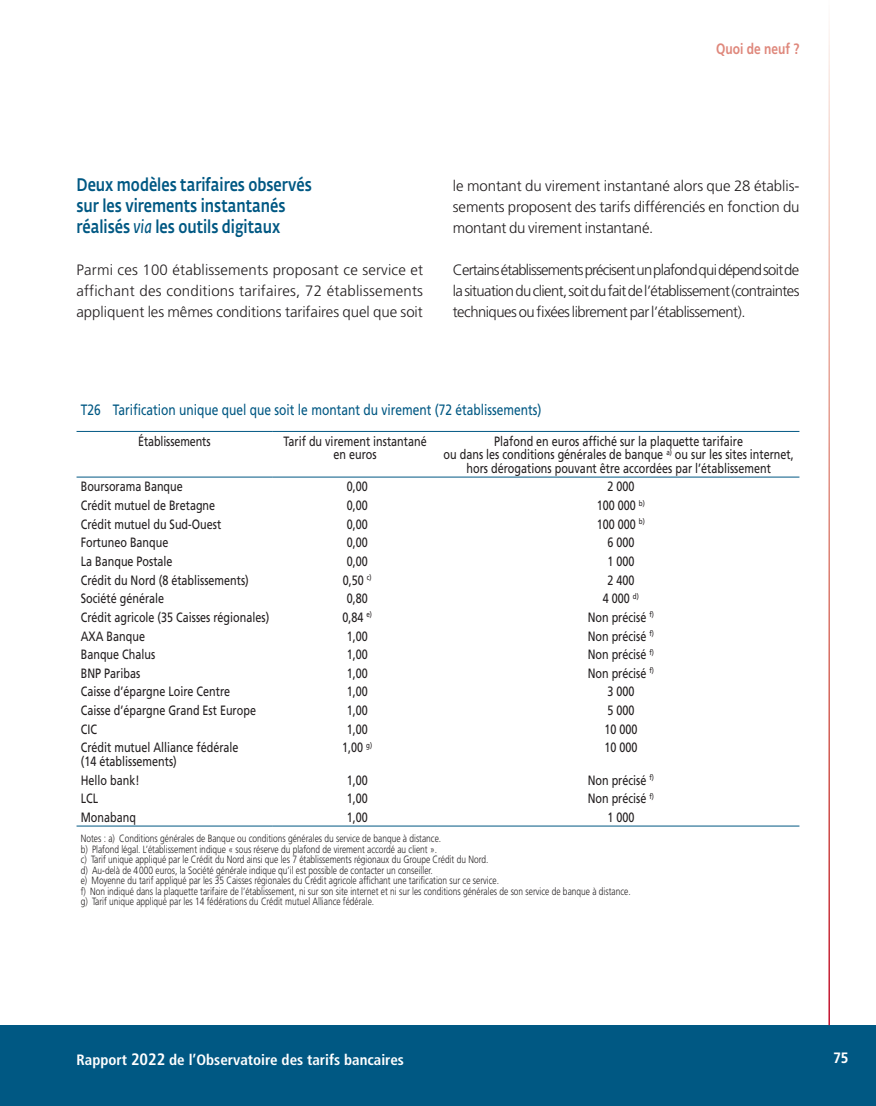
<style>
.page{position:relative;width:876px;height:1106px;background:#fff}
.page>*{position:absolute;margin:0;border:0;box-sizing:border-box;transform-origin:0 0}
.t1{font:500 18px/21px "Fedra Sans Alt Std";color:#005883;scale:.8 1}
.t2{font:300 15px/21px "Frutiger LT Std";letter-spacing:-.015em;color:#231f20;text-align:justify}
.t3{font:15px "Frutiger LT Std";color:#005883;scale:.8 1}
.t4{font:700 condensed 15px "Frutiger LT Std";color:#fff}
.t5{font:700 15px "Frutiger LT Std";color:#df887c;scale:.8 1}
.t6{font:700 15px "Frutiger LT Std";color:#fff;scale:.9 1}
.t7{font:13.5px/13.5px "Frutiger LT Std";color:#231f20;text-align:center;scale:.8 1}
.t8{font:300 10.5px/10.5px "Frutiger LT Std";color:#231f20;scale:.8 1}
.s1{font-weight:600;font-style:italic}
.s2{font-size:16.5px}
</style>
<div class="page">
<div style="left:0;top:1025px;width:876px;height:81px;background:#005883"></div>
<hr style="left:77px;top:825px;width:195px;height:1px;background:#005883">
<hr style="left:272px;top:825px;width:166px;height:1px;background:#005883">
<hr style="left:438px;top:825px;width:361px;height:1px;background:#005883">
<hr style="left:77px;top:431px;width:195px;height:1px;background:#005883">
<hr style="left:272px;top:431px;width:166px;height:1px;background:#005883">
<hr style="left:438px;top:431px;width:361px;height:1px;background:#005883">
<hr style="left:77px;top:477px;width:195px;height:1px;background:#005883">
<hr style="left:272px;top:477px;width:166px;height:1px;background:#005883">
<hr style="left:438px;top:477px;width:361px;height:1px;background:#005883">
<p class="t5" style="left:716px;top:40px;width:106px">Quoi de neuf ?</p>
<h1 class="t1" style="left:77px;top:174px;width:296px">Deux modèles tarifaires observés sur les virements instantanés réalisés <span class="s1">via</span> les outils digitaux</h1>
<p class="t2" style="left:77px;top:260px;width:348px">Parmi ces 100 établissements proposant ce service et affichant des conditions tarifaires, 72 établissements appliquent les mêmes conditions tarifaires quel que soit</p>
<p class="t2" style="left:453px;top:176px;width:348px">le montant du virement instantané alors que 28 établis&shy;sements proposent des tarifs différenciés en fonction du montant du virement instantané.</p>
<p class="t2" style="left:453px;top:260px;width:348px">Certains établissements précisent un plafond qui dépend soit de la situation du client, soit du fait de l’établissement (contraintes techniques ou fixées librement par l’établissement).</p>
<p class="t3" style="left:81px;top:401px;width:577px">T26 Tarification unique quel que soit le montant du virement (72 établissements)</p>
<p class="t7" style="left:138px;top:434px;width:92px">Établissements</p>
<p class="t7" style="left:283px;top:434px;width:181px">Tarif du virement instantané en euros</p>
<p class="t7" style="left:444px;top:434px;width:439px">Plafond en euros affiché sur la plaquette tarifaire<br>ou dans les conditions générales de banque <sup>a)</sup> ou sur les sites internet, hors dérogations pouvant être accordées par l’établissement</p>
<p class="t7" style="left:81px;top:480px;width:129px">Boursorama Banque</p>
<p class="t7" style="left:347px;top:480px;width:28px">0,00</p>
<p class="t7" style="left:607px;top:480px;width:35px">2 000</p>
<p class="t7" style="left:81px;top:499px;width:170px">Crédit mutuel de Bretagne</p>
<p class="t7" style="left:347px;top:499px;width:28px">0,00</p>
<p class="t7" style="left:597px;top:499px;width:61px">100 000 <sup>b)</sup></p>
<p class="t7" style="left:81px;top:517px;width:177px">Crédit mutuel du Sud-Ouest</p>
<p class="t7" style="left:347px;top:517px;width:28px">0,00</p>
<p class="t7" style="left:597px;top:517px;width:61px">100 000 <sup>b)</sup></p>
<p class="t7" style="left:81px;top:536px;width:111px">Fortuneo Banque</p>
<p class="t7" style="left:347px;top:536px;width:28px">0,00</p>
<p class="t7" style="left:607px;top:536px;width:35px">6 000</p>
<p class="t7" style="left:81px;top:554px;width:116px">La Banque Postale</p>
<p class="t7" style="left:347px;top:554px;width:28px">0,00</p>
<p class="t7" style="left:607px;top:554px;width:35px">1 000</p>
<p class="t7" style="left:81px;top:573px;width:212px">Crédit du Nord (8 établissements)</p>
<p class="t7" style="left:343px;top:573px;width:38px">0,50 <sup>c)</sup></p>
<p class="t7" style="left:607px;top:573px;width:35px">2 400</p>
<p class="t7" style="left:81px;top:592px;width:106px">Société générale</p>
<p class="t7" style="left:347px;top:592px;width:28px">0,80</p>
<p class="t7" style="left:603px;top:592px;width:46px">4 000 <sup>d)</sup></p>
<p class="t7" style="left:81px;top:610px;width:237px">Crédit agricole (35 Caisses régionales)</p>
<p class="t7" style="left:342px;top:610px;width:39px">0,84 <sup>e)</sup></p>
<p class="t7" style="left:588px;top:610px;width:84px">Non précisé <sup>f)</sup></p>
<p class="t7" style="left:81px;top:629px;width:82px">AXA Banque</p>
<p class="t7" style="left:347px;top:629px;width:28px">1,00</p>
<p class="t7" style="left:588px;top:629px;width:84px">Non précisé <sup>f)</sup></p>
<p class="t7" style="left:81px;top:648px;width:95px">Banque Chalus</p>
<p class="t7" style="left:347px;top:648px;width:28px">1,00</p>
<p class="t7" style="left:588px;top:648px;width:84px">Non précisé <sup>f)</sup></p>
<p class="t7" style="left:81px;top:666px;width:76px">BNP Paribas</p>
<p class="t7" style="left:347px;top:666px;width:28px">1,00</p>
<p class="t7" style="left:588px;top:666px;width:84px">Non précisé <sup>f)</sup></p>
<p class="t7" style="left:81px;top:685px;width:188px">Caisse d’épargne Loire Centre</p>
<p class="t7" style="left:347px;top:685px;width:28px">1,00</p>
<p class="t7" style="left:607px;top:685px;width:35px">3 000</p>
<p class="t7" style="left:81px;top:703px;width:221px">Caisse d’épargne Grand Est Europe</p>
<p class="t7" style="left:347px;top:703px;width:28px">1,00</p>
<p class="t7" style="left:607px;top:703px;width:35px">5 000</p>
<p class="t7" style="left:81px;top:722px;width:22px">CIC</p>
<p class="t7" style="left:347px;top:722px;width:28px">1,00</p>
<p class="t7" style="left:604px;top:722px;width:43px">10 000</p>
<p class="t7" style="left:81px;top:741px;width:199px;text-align:left">Crédit mutuel Alliance fédérale (14 établissements)</p>
<p class="t7" style="left:342px;top:741px;width:39px">1,00 <sup>g)</sup></p>
<p class="t7" style="left:604px;top:741px;width:43px">10 000</p>
<p class="t7" style="left:81px;top:773px;width:75px">Hello bank!</p>
<p class="t7" style="left:347px;top:773px;width:28px">1,00</p>
<p class="t7" style="left:588px;top:773px;width:84px">Non précisé <sup>f)</sup></p>
<p class="t7" style="left:81px;top:791px;width:23px">LCL</p>
<p class="t7" style="left:347px;top:791px;width:28px">1,00</p>
<p class="t7" style="left:588px;top:791px;width:84px">Non précisé <sup>f)</sup></p>
<p class="t7" style="left:81px;top:810px;width:70px">Monabanq</p>
<p class="t7" style="left:347px;top:810px;width:28px">1,00</p>
<p class="t7" style="left:607px;top:810px;width:35px">1 000</p>
<p class="t8" style="left:81px;top:833px;width:689px">Notes : a) Conditions générales de Banque ou conditions générales du service de banque à distance.<br>b) Plafond légal. L’établissement indique « sous réserve du plafond de virement accordé au client ».<br>c) Tarif unique appliqué par le Crédit du Nord ainsi que les 7 établissements régionaux du Groupe Crédit du Nord.<br>d) Au-delà de 4000 euros, la Société générale indique qu’il est possible de contacter un conseiller.<br>e) Moyenne du tarif appliqué par les 35 Caisses régionales du Crédit agricole affichant une tarification sur ce service.<br>f) Non indiqué dans la plaquette tarifaire de l’établissement, ni sur son site internet et ni sur les conditions générales de son service de banque à distance. g) Tarif unique appliqué par les 14 fédérations du Crédit mutuel Alliance fédérale.</p>
<p class="t4" style="left:77px;top:1050px;width:329px">Rapport <span class="s2">2022</span> de l’Observatoire des tarifs bancaires</p>
<p class="t6" style="left:833px;top:1049px;width:18px">75</p>
</div>
